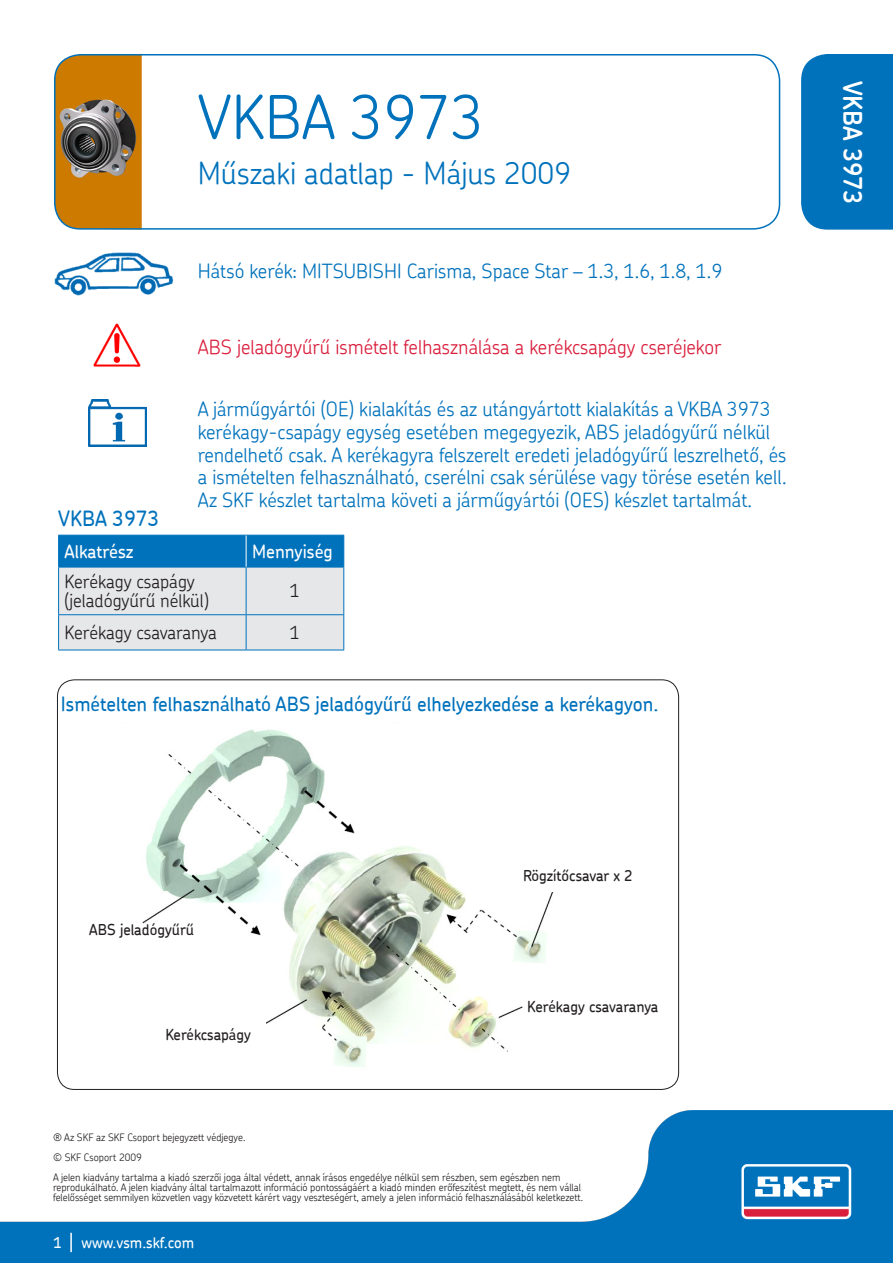
<style>
.page{position:relative;width:893px;height:1263px;background:#fff}
.page>*{position:absolute;margin:0;border:0;box-sizing:border-box;transform-origin:0 0}
.t1{font:300 60px "SKF Chevin";color:#0072bc}
.t2{font:300 30px "SKF Chevin";color:#0072bc}
.t3{font:600 25.5px "SKF Chevin";color:#fff}
.t4{font:500 21px "SKF Chevin";color:#0072bc}
.t5{font:300 19.5px/22.5px "SKF Chevin";color:#0072bc}
.t6{font:500 19.5px "SKF Chevin";color:#0072bc}
.t7{font:300 19.5px "SKF Chevin";color:#da1f3d}
.t8{font:300 18px/19.5px "SKF Chevin";color:#231f20}
.t9{font:500 18px "SKF Chevin";color:#fff}
.t10{font:500 15px "SKF Chevin";color:#231f20}
.t11{font:500 15px "SKF Chevin";color:#fff}
.t12{font:300 10.2px/10.1px "SKF Chevin";color:#231f20}
</style>
<div class="page">
<img style="left:55px;top:54px;width:87px;height:175px">
<div style="left:54px;top:54px;width:726px;height:176px;border:2px solid #0072bc;border-radius:26px"></div>
<img style="left:54px;top:253px;width:119px;height:43px">
<img style="left:93px;top:323px;width:48px;height:44px">
<img style="left:88px;top:399px;width:59px;height:48px">
<div style="left:801px;top:54px;width:92px;height:176px;background:#0072bc"></div>
<svg style="left:59px;top:536px;width:284px;height:114px;background:#a4c5dc"></svg>
<hr style="left:58px;top:567px;width:1px;height:47px;background:#0072bc">
<hr style="left:246px;top:567px;width:1px;height:47px;background:#0072bc">
<hr style="left:343px;top:567px;width:1px;height:47px;background:#0072bc">
<hr style="left:58px;top:614px;width:188px;height:1px;background:#0072bc">
<hr style="left:58px;top:615px;width:1px;height:35px;background:#0072bc">
<hr style="left:246px;top:614px;width:98px;height:1px;background:#0072bc">
<hr style="left:246px;top:615px;width:1px;height:35px;background:#0072bc">
<hr style="left:343px;top:615px;width:1px;height:35px;background:#0072bc">
<hr style="left:58px;top:650px;width:188px;height:1px;background:#0072bc">
<hr style="left:246px;top:650px;width:98px;height:1px;background:#0072bc">
<hr style="left:58px;top:535px;width:188px;height:1px;background:#0072bc">
<hr style="left:58px;top:535px;width:1px;height:32px;background:#0072bc">
<hr style="left:246px;top:535px;width:98px;height:1px;background:#0072bc">
<hr style="left:343px;top:535px;width:1px;height:32px;background:#0072bc">
<hr style="left:58px;top:567px;width:188px;height:1px;background:#0072bc">
<hr style="left:246px;top:567px;width:98px;height:1px;background:#0072bc">
<hr style="left:246px;top:535px;width:1px;height:32px;background:#fff">
<img style="left:142px;top:729px;width:412px;height:338px">
<div style="left:523px;top:870px;width:132px;height:21px;background:#fff"></div>
<div style="left:527px;top:1001px;width:151px;height:21px;background:#fff"></div>
<div style="left:149px;top:1011px;width:116px;height:42px;background:#fff"></div>
<div style="left:89px;top:924px;width:146px;height:28px;background:#fff"></div>
<img style="left:0;top:1110px;width:893px;height:153px">
<svg style="left:70px;top:1233px;width:2px;height:19px"></svg>
<p class="t1" style="left:198px;top:78px;width:288px">VKBA 3973</p>
<p class="t2" style="left:198px;top:154px;width:375px">Műszaki adatlap - Május 2009</p>
<p class="t5" style="left:198px;top:259px;width:526px">Hátsó kerék: MITSUBISHI Carisma, Space Star – 1.3, 1.6, 1.8, 1.9</p>
<p class="t4" style="left:58px;top:505px;width:103px">VKBA 3973</p>
<p class="t7" style="left:198px;top:334px;width:525px">ABS jeladógyűrű ismételt felhasználása a kerékcsapágy cseréjekor</p>
<p class="t5" style="left:198px;top:398px;width:591px">A járműgyártói (OE) kialakítás és az utángyártott kialakítás a VKBA 3973 kerékagy-csapágy egység esetében megegyezik, ABS jeladógyűrű nélkül rendelhető csak. A kerékagyra felszerelt eredeti jeladógyűrű leszrelhető, és a ismételten felhasználható, cserélni csak sérülése vagy törése esetén kell.<br>Az SKF készlet tartalma követi a járműgyártói (OES) készlet tartalmát.</p>
<p class="t9" style="left:65px;top:539px;width:70px">Alkatrész</p>
<p class="t9" style="left:252px;top:539px;width:82px">Mennyiség</p>
<p class="t8" style="left:65px;top:571px;width:146px">Kerékagy csapágy (jeladógyűrű nélkül)</p>
<p class="t8" style="left:290px;top:581px;width:12px">1</p>
<p class="t8" style="left:65px;top:622px;width:154px">Kerékagy csavaranya</p>
<p class="t8" style="left:290px;top:622px;width:12px">1</p>
<p class="t6" style="left:61px;top:691px;width:599px">Ismételten felhasználható ABS jeladógyűrű elhelyezkedése a kerékagyon.</p>
<p class="t3" style="left:869px;top:81px;width:126px;rotate:90deg">VKBA 3973</p>
<p class="t10" style="left:89px;top:920px;width:106px">ABS jeladógyűrű</p>
<p class="t10" style="left:165px;top:1024px;width:87px">Kerékcsapágy</p>
<p class="t10" style="left:523px;top:866px;width:111px">Rögzítőcsavar x 2</p>
<p class="t10" style="left:527px;top:996px;width:133px">Kerékagy csavaranya</p>
<p class="t12" style="left:53px;top:1132px;width:194px">® Az SKF az SKF Csoport bejegyzett védjegye.</p>
<p class="t12" style="left:53px;top:1152px;width:90px">© SKF Csoport 2009</p>
<p class="t12" style="left:53px;top:1172px;width:532px">A jelen kiadvány tartalma a kiadó szerzői joga által védett, annak írásos engedélye nélkül sem részben, sem egészben nem reprodukálható. A jelen kiadvány által tartalmazott információ pontosságáért a kiadó minden erőfeszítést megtett, és nem vállal felelősséget semmilyen közvetlen vagy közvetett kárért vagy veszteségért, amely a jelen információ felhasználásából keletkezett.</p>
<p class="t11" style="left:53px;top:1232px;width:142px">1 www.vsm.skf.com</p>
</div>
